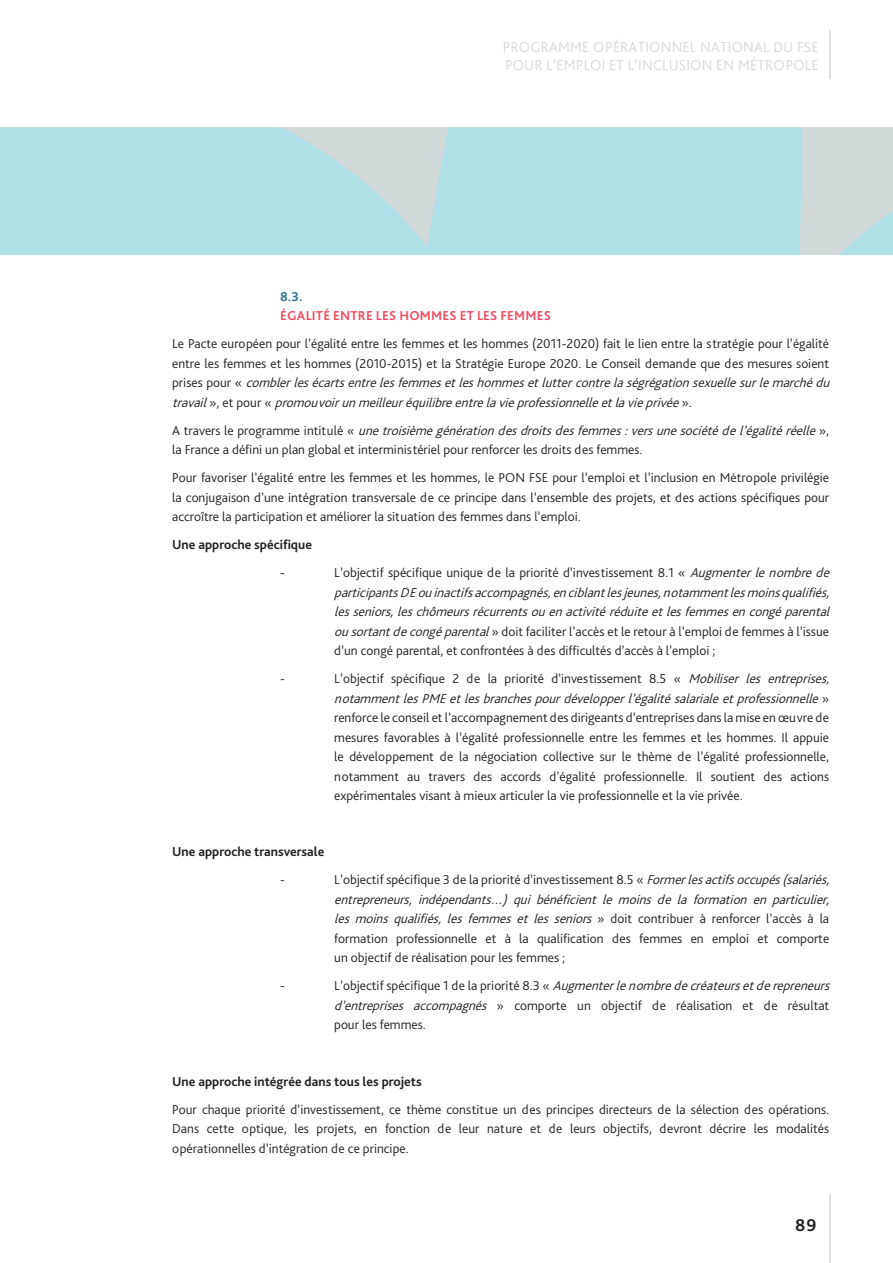
<style>
.page{position:relative;width:893px;height:1263px;background:#fff}
.page>*{position:absolute;margin:0;border:0;box-sizing:border-box;transform-origin:0 0}
.t1{font:700 18px "Bliss Pro";color:#231f20}
.t2{font:300 15px/18px "Bliss Pro";letter-spacing:.015em;color:#d6d9da}
.t3{font:300 13.5px/19.5px "Bliss Pro";color:#231f20}
.t4{font:italic 300 13.5px/19.5px "Bliss Pro";color:#231f20}
.t5{font:700 13.5px "Bliss Pro";color:#231f20}
.t6{font:700 13.5px "Bliss Pro";letter-spacing:.015em;color:#ef4d5e}
.t7{font:700 13.5px "Bliss Pro";color:#2a718a}
.s1{font-style:italic}
.s2{font-style:normal}
</style>
<div class="page">
<hr style="left:829px;top:30px;width:2px;height:49px;background:#d6d9da">
<div style="left:0;top:128px;width:893px;height:127px;background:#d1d8d8"></div>
<svg style="left:0;top:128px;width:802px;height:127px;background:#b2dfe5"></svg>
<svg style="left:839px;top:211px;width:54px;height:44px"></svg>
<hr style="left:829px;top:1194px;width:2px;height:69px;background:#d6d9da">
<p class="t2" style="left:503px;top:38px;width:317px">PROGRAMME OPÉRATIONNEL NATIONAL DU FSE<br>POUR L’EMPLOI ET L’INCLUSION EN MÉTROPOLE</p>
<p class="t7" style="left:280px;top:288px;width:24px">8.3.</p>
<p class="t6" style="left:280px;top:307px;width:272px">ÉGALITÉ ENTRE LES HOMMES ET LES FEMMES</p>
<p class="t3" style="left:172px;top:334px;width:663px">Le Pacte européen pour l’égalité entre les femmes et les hommes (2011-2020) fait le lien entre la stratégie pour l’égalité entre les femmes et les hommes (2010-2015) et la Stratégie Europe 2020. Le Conseil demande que des mesures soient p r i s e s p o u r « <span class="s1">comblerlesécartsentrelesfemmesetleshommesetluttercontrelaségrégationsexuellesurlemarchédu travail</span>» , e t p o u r « <span class="s1">promouvoirunmeilleuréquilibreentrelavieprofessionnelleetlavieprivée</span>» .</p>
<p class="t3" style="left:172px;top:420px;width:658px">A t r a v e r s l e p r o g r a m m e i n t i t u l é « <span class="s1">unetroisièmegénérationdesdroitsdesfemmes:versunesociétédel’égalitéréelle</span>» , la France a défini un plan global et interministériel pour renforcer les droits des femmes.</p>
<p class="t3" style="left:172px;top:468px;width:659px;text-align:justify">Pour favoriser l’égalité entre les femmes et les hommes, le PON FSE pour l’emploi et l’inclusion en Métropole privilégie la conjugaison d’une intégration transversale de ce principe dans l’ensemble des projets, et des actions spécifiques pour accroître la participation et améliorer la situation des femmes dans l’emploi.</p>
<p class="t5" style="left:172px;top:536px;width:141px">Une approche spécifique</p>
<p class="t3" style="left:280px;top:563px;width:6px">-</p>
<p class="t4" style="left:334px;top:563px;width:501px"><span class="s2">L’objectif spécifique unique de la priorité d’investissement 8.1 «</span> Augmenterlenombrede participantsDEouinactifsaccompagnés,enciblantlesjeunes,notammentlesmoinsqualifiés, lesseniors,leschômeursrécurrentsouenactivitéréduiteetlesfemmesencongéparental ousortantdecongéparental<span class="s2">» doit faciliter l’accès et le retour à l’emploi de femmes à l’issue d’un congé parental, et confrontées à des difficultés d’accès à l’emploi ;</span></p>
<p class="t3" style="left:280px;top:669px;width:6px">-</p>
<p class="t3" style="left:334px;top:669px;width:501px">L’objectif spécifique 2 de la priorité d’investissement 8.5 « <span class="s1">Mobiliser les entreprises, notammentlesPMEetlesbranchespourdévelopperl’égalitésalarialeetprofessionnelle</span>» renforce le conseil et l’accompagnement des dirigeants d’entreprises dans la mise en œuvre de mesures favorables à l’égalité professionnelle entre les femmes et les hommes. Il appuie le développement de la négociation collective sur le thème de l’égalité professionnelle, notamment au travers des accords d’égalité professionnelle. Il soutient des actions expérimentales visant à mieux articuler la vie professionnelle et la vie privée.</p>
<p class="t5" style="left:172px;top:843px;width:154px">Une approche transversale</p>
<p class="t3" style="left:280px;top:870px;width:6px">-</p>
<p class="t3" style="left:334px;top:870px;width:501px">L’objectif spécifique 3 de la priorité d’investissement 8.5 « <span class="s1">Formerlesactifsoccupés(salariés, entrepreneurs, indépendants…) qui bénéficient le moins de la formation en particulier, les moins qualifiés, les femmes et les seniors</span> » d o i t c o n t r i b u e r à r e n fo r c e r l ’ a c c è s à l a formation professionnelle et à la qualification des femmes en emploi et comporte un objectif de réalisation pour les femmes ;</p>
<p class="t3" style="left:280px;top:976px;width:6px">-</p>
<p class="t3" style="left:334px;top:976px;width:501px">L ’ o bj e c t i f s p é c i fi q u e 1 d e l a p r i o r i t é 8 . 3 « <span class="s1">Augmenterlenombredecréateursetderepreneurs d’entreprises accompagnés</span> » comporte un objectif de réalisation et de résultat pour les femmes.</p>
<p class="t5" style="left:172px;top:1072px;width:251px">Une approche intégrée dans tous les projets</p>
<p class="t3" style="left:172px;top:1099px;width:658px;text-align:justify">Pour chaque priorité d’investissement, ce thème constitue un des principes directeurs de la sélection des opérations.<br>Dans cette optique, les projets, en fonction de leur nature et de leurs objectifs, devront décrire les modalités opérationnelles d’intégration de ce principe.</p>
<h1 class="t1" style="left:795px;top:1213px;width:23px">89</h1>
</div>
